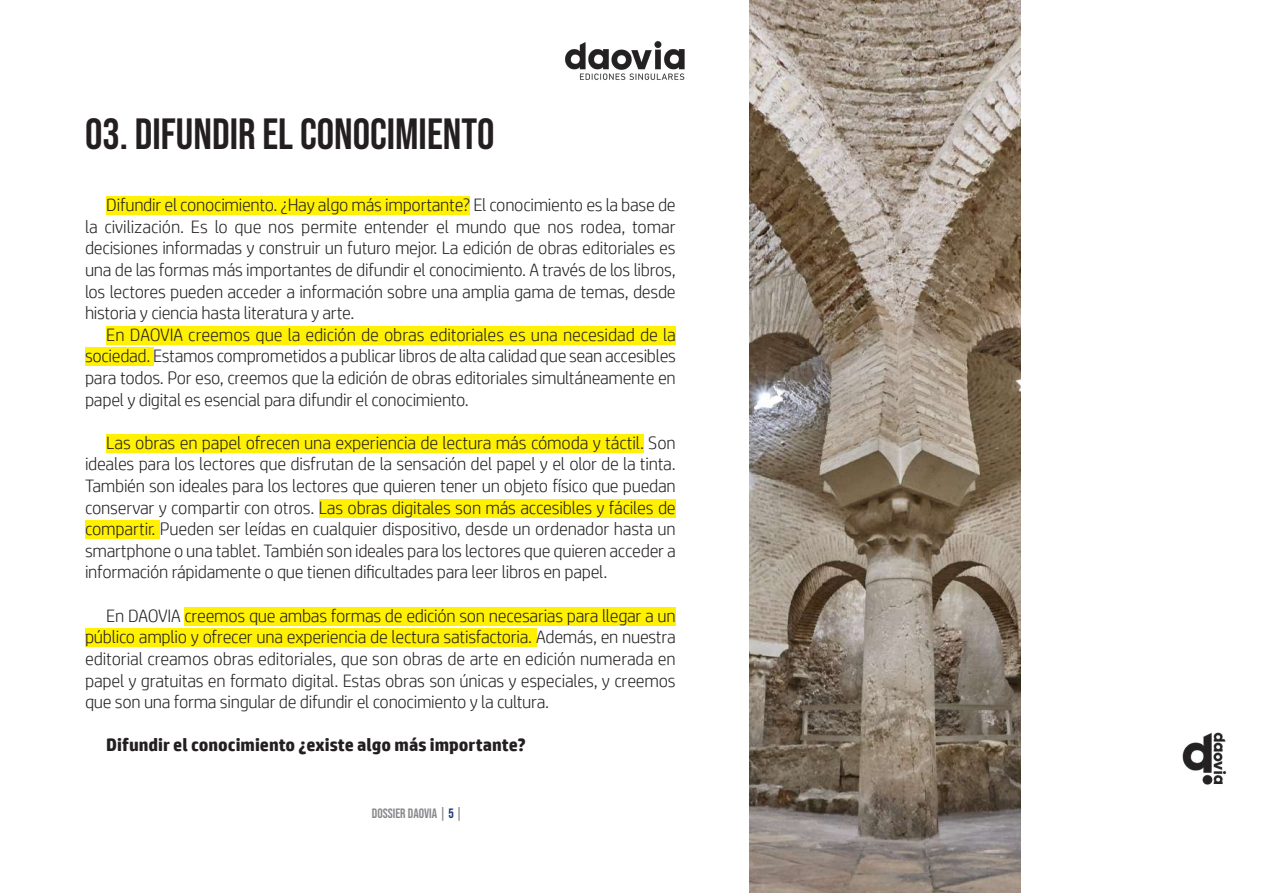
<style>
.page{position:relative;width:1263px;height:893px;background:#fff}
.page>*{position:absolute;margin:0;border:0;box-sizing:border-box;transform-origin:0 0}
.t1{font:43.5px "Bebas Neue";color:#231f20}
.t2{font:300 18px/21.6px "HP Simplified";letter-spacing:-.015em;color:#231f20;text-align:justify}
.t3{font:700 18px "HP Simplified";color:#231f20}
.t4{font:13.5px "Bebas Neue";color:#87898c}
.s1{color:#1b377a}
</style>
<div class="page">
<img style="left:565px;top:41px;width:120px;height:39px">
<img style="left:1182px;top:732px;width:45px;height:53px">
<img style="left:749px;top:0;width:271px;height:893px">
<div style="left:106px;top:197px;width:364px;height:18px;background:#fff101"></div>
<div style="left:106px;top:326px;width:570px;height:18px;background:#fff101"></div>
<div style="left:85px;top:348px;width:68px;height:18px;background:#fff101"></div>
<div style="left:106px;top:434px;width:538px;height:18px;background:#fff101"></div>
<div style="left:319px;top:499px;width:357px;height:18px;background:#fff101"></div>
<div style="left:85px;top:521px;width:75px;height:18px;background:#fff101"></div>
<div style="left:184px;top:607px;width:492px;height:18px;background:#fff101"></div>
<div style="left:85px;top:629px;width:451px;height:18px;background:#fff101"></div>
<h1 class="t1" style="left:85px;top:110px;width:411px">03. DIFUNDIR EL CONOCIMIENTO</h1>
<p class="t2" style="left:85px;top:194px;width:592px;text-indent:21px">Difundir el conocimiento. ¿Hay algo más importante? El conocimiento es la base de la civilización. Es lo que nos permite entender el mundo que nos rodea, tomar decisiones informadas y construir un futuro mejor. La edición de obras editoriales es una de las formas más importantes de difundir el conocimiento. A través de los libros, los lectores pueden acceder a información sobre una amplia gama de temas, desde historia y ciencia hasta literatura y arte.</p>
<p class="t2" style="left:85px;top:324px;width:592px;text-indent:21px">En DAOVIA creemos que la edición de obras editoriales es una necesidad de la sociedad. Estamos comprometidos a publicar libros de alta calidad que sean accesibles para todos. Por eso, creemos que la edición de obras editoriales simultáneamente en papel y digital es esencial para difundir el conocimiento.</p>
<p class="t2" style="left:85px;top:432px;width:592px;text-indent:21px">Las obras en papel ofrecen una experiencia de lectura más cómoda y táctil. Son ideales para los lectores que disfrutan de la sensación del papel y el olor de la tinta.<br>También son ideales para los lectores que quieren tener un objeto físico que puedan conservar y compartir con otros. Las obras digitales son más accesibles y fáciles de compartir. Pueden ser leídas en cualquier dispositivo, desde un ordenador hasta un smartphone o una tablet. También son ideales para los lectores que quieren acceder a información rápidamente o que tienen dificultades para leer libros en papel.</p>
<p class="t2" style="left:85px;top:604px;width:592px;text-indent:21px">En DAOVIA creemos que ambas formas de edición son necesarias para llegar a un público amplio y ofrecer una experiencia de lectura satisfactoria. Además, en nuestra editorial creamos obras editoriales, que son obras de arte en edición numerada en papel y gratuitas en formato digital. Estas obras son únicas y especiales, y creemos que son una forma singular de difundir el conocimiento y la cultura.</p>
<p class="t3" style="left:106px;top:734px;width:421px">Difundir el conocimiento ¿existe algo más importante?</p>
<p class="t4" style="left:372px;top:806px;width:92px">DOSSIER DAOVIA | <span class="s1">5</span> |</p>
</div>
